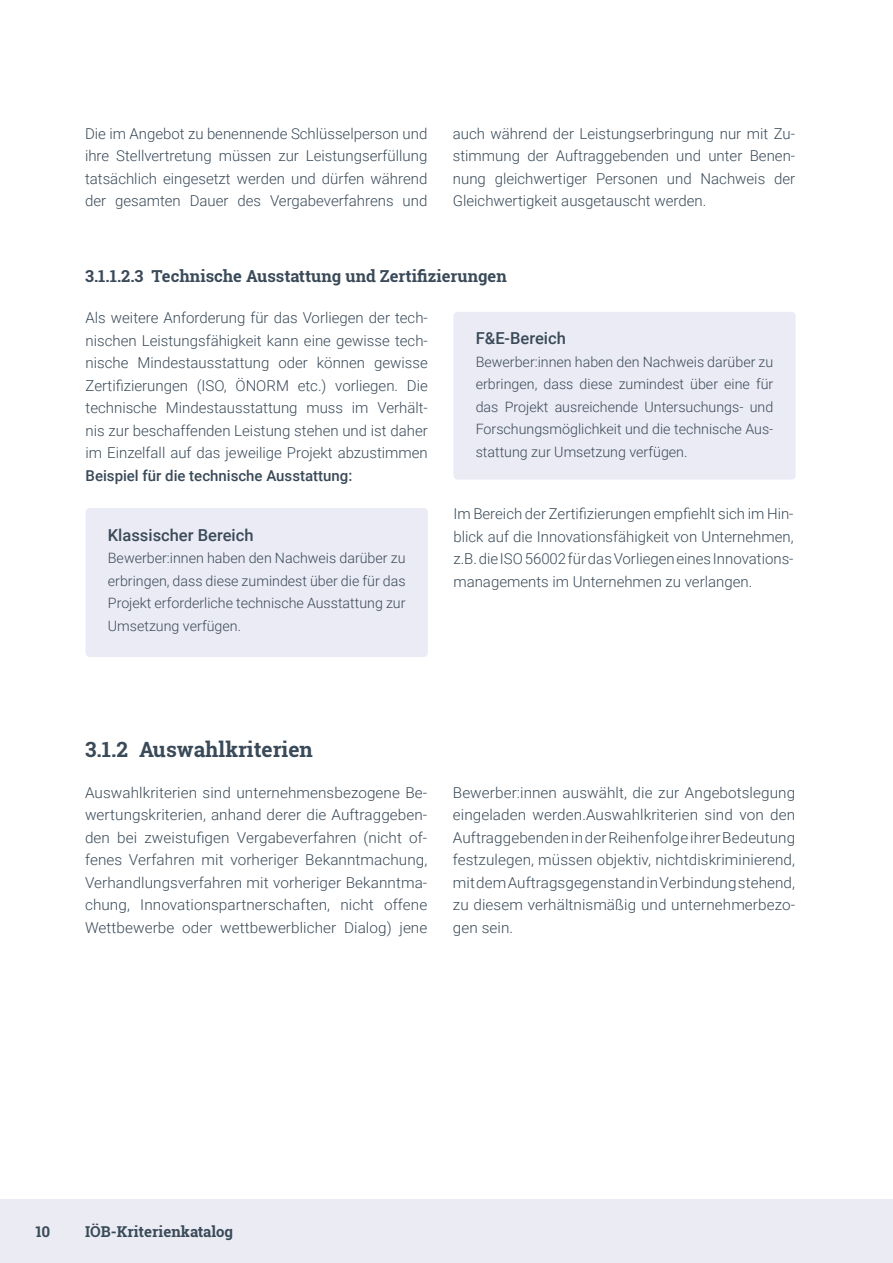
<style>
.page{position:relative;width:893px;height:1263px;background:#fff}
.page>*{position:absolute;margin:0;border:0;box-sizing:border-box;transform-origin:0 0}
.Ü3{font:700 21px "Roboto Slab";color:#3a4a58}
.Ü3-2{font:700 16.5px "Roboto Slab";color:#3a4a58}
.Tabellentext_grau_li{font:500 16.5px "Roboto";color:#3a4a58}
.Absatzformat_1{font:300 15px/22.5px "Roboto";letter-spacing:.005em;color:#3a4a58;text-align:justify}
.Fließtext_ohne_Einzu{font:300 15px/22.5px "Roboto";color:#3a4a58;text-align:justify}
.t1{font:700 15px "Roboto Slab";color:#3a4a58}
.Tabellentext_grau_li-2{font:300 14.25px/22.5px "Roboto";color:#3a4a58;text-align:justify}
.s1{font-weight:500}
</style>
<div class="page">
<div style="left:0;top:1199px;width:893px;height:64px;background:#ebebf4"></div>
<div style="left:86px;top:508px;width:342px;height:149px;background:#ebebf5;border-radius:4px"></div>
<div style="left:453px;top:312px;width:343px;height:168px;background:#ebebf5;border-radius:4px"></div>
<p class="Fließtext_ohne_Einzu" style="left:85px;top:122px;width:344px">Die im Angebot zu benennende Schlüsselperson und ihre Stellvertretung müssen zur Leistungserfüllung tatsächlich eingesetzt werden und dürfen während der gesamten Dauer des Vergabeverfahrens und</p>
<p class="Fließtext_ohne_Einzu" style="left:453px;top:122px;width:344px">auch während der Leistungserbringung nur mit Zu&shy;stimmung der Auftraggebenden und unter Benen&shy;nung gleichwertiger Personen und Nachweis der Gleichwertigkeit ausgetauscht werden.</p>
<p class="Ü3-2" style="left:85px;top:265px;width:423px">3.1.1.2.3 Technische Ausstattung und Zertifizierungen</p>
<p class="Fließtext_ohne_Einzu" style="left:86px;top:306px;width:344px">Als weitere Anforderung für das Vorliegen der tech&shy;nischen Leistungsfähigkeit kann eine gewisse tech&shy;nische Mindestausstattung oder können gewisse Zertifizierungen (ISO, ÖNORM etc.) vorliegen. Die technische Mindestausstattung muss im Verhält&shy;nis zur beschaffenden Leistung stehen und ist daher im Einzelfall auf das jeweilige Projekt abzustimmen <span class="s1">Beispiel für die technische Ausstattung:</span></p>
<p class="Tabellentext_grau_li" style="left:476px;top:327px;width:92px">F&amp;E-Bereich</p>
<p class="Tabellentext_grau_li-2" style="left:476px;top:350px;width:299px">Bewerber:innen haben den Nachweis darüber zu erbringen, dass diese zumindest über eine für das Projekt ausreichende Untersuchungs- und Forschungsmöglichkeit und die technische Aus&shy;stattung zur Umsetzung verfügen.</p>
<p class="Tabellentext_grau_li" style="left:108px;top:523px;width:147px">Klassischer Bereich</p>
<p class="Tabellentext_grau_li-2" style="left:108px;top:546px;width:299px">Bewerber:innen haben den Nachweis darüber zu erbringen, dass diese zumindest über die für das Projekt erforderliche technische Ausstattung zur Umsetzung verfügen.</p>
<p class="Absatzformat_1" style="left:453px;top:502px;width:342px">Im Bereich der Zertifizierungen empfiehlt sich im Hin&shy;blick auf die Innovationsfähigkeit von Unternehmen, z.B. die ISO 56002 für das Vorliegen eines Innovations&shy;managements im Unternehmen zu verlangen.</p>
<p class="Ü3" style="left:85px;top:735px;width:229px">3.1.2 Auswahlkriterien</p>
<p class="Absatzformat_1" style="left:85px;top:780px;width:344px">Auswahlkriterien sind unternehmensbezogene Be&shy;wertungskriterien, anhand derer die Auftraggeben&shy;den bei zweistufigen Vergabeverfahren (nicht of&shy;fenes Verfahren mit vorheriger Bekanntmachung, Verhandlungsverfahren mit vorheriger Bekanntma&shy;chung, Innovationspartnerschaften, nicht offene Wettbewerbe oder wettbewerblicher Dialog) jene</p>
<p class="Absatzformat_1" style="left:453px;top:780px;width:344px">Bewerber:innen auswählt, die zur Angebotslegung eingeladen werden.Auswahlkriterien sind von den Auftraggebenden in der Reihenfolge ihrer Bedeutung festzulegen, müssen objektiv, nichtdiskriminierend, mit dem Auftragsgegenstand in Verbindung stehend, zu diesem verhältnismäßig und unternehmerbezo&shy;gen sein.</p>
<p class="t1" style="left:36px;top:1221px;width:16px">10</p>
<p class="t1" style="left:85px;top:1221px;width:150px">IÖB-Kriterienkatalog</p>
</div>
